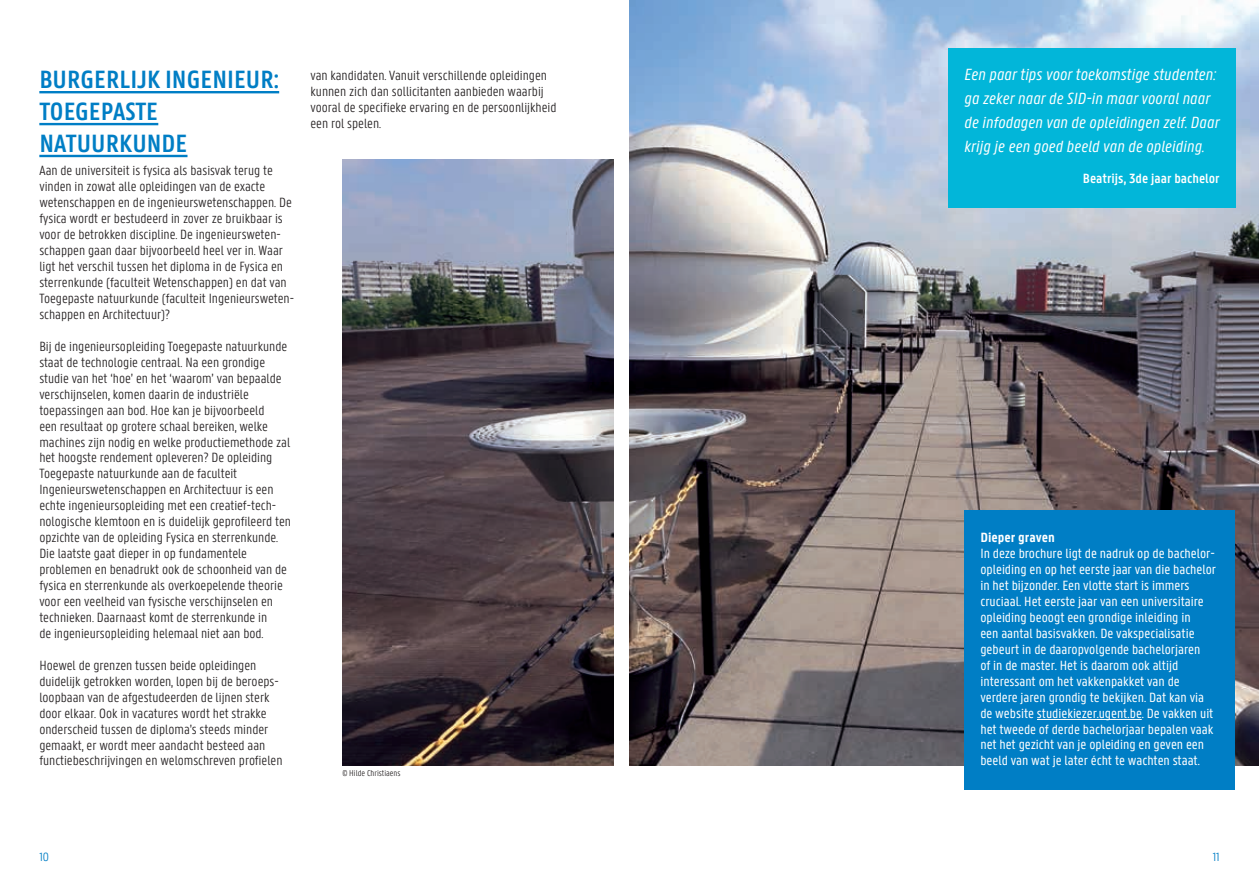
<style>
.page{position:relative;width:1259px;height:893px;background:#fff}
.page>*{position:absolute;margin:0;border:0;box-sizing:border-box;transform-origin:0 0}
.t1{font:600 26.7px/32px "Panno Text";color:#007ec5}
.t2{font:italic 17.25px/24px "Panno Text";color:#fff}
.t3{font:300 14.25px/15.9px "Panno Text";color:#231f20}
.t4{font:14.25px/15.9px "Panno Text";color:#fff}
.t5{font:600 14.25px "Panno Text";color:#fff}
.t6{font:700 14.25px "Panno Text";color:#fff}
.t7{font:300 12.75px "Panno Text";color:#007ec5}
.t8{font:300 9px "Panno Text";color:#231f20}
</style>
<div class="page">
<img style="left:342px;top:159px;width:271px;height:606px">
<img style="left:629px;top:0;width:630px;height:765px">
<hr style="left:39px;top:91px;width:240px;height:2px;background:#007ec5">
<hr style="left:39px;top:123px;width:119px;height:2px;background:#007ec5">
<hr style="left:39px;top:155px;width:148px;height:2px;background:#007ec5">
<div style="left:948px;top:48px;width:287px;height:159px;background:#02b6d9"></div>
<div style="left:964px;top:510px;width:271px;height:279px;background:#007ec5"></div>
<hr style="left:1037px;top:719px;width:104px;height:1px;background:#fff">
<h1 class="t1" style="left:39px;top:63px;width:241px">BURGERLIJK INGENIEUR:<br>TOEGEPASTE<br>NATUURKUNDE</h1>
<p class="t3" style="left:39px;top:163px;width:256px">Aan de universiteit is fysica als basisvak terug te vinden in zowat alle opleidingen van de exacte wetenschappen en de ingenieurswetenschappen. De fysica wordt er bestudeerd in zover ze bruikbaar is voor de betrokken discipline. De ingenieursweten&shy;schappen gaan daar bijvoorbeeld heel ver in. Waar ligt het verschil tussen het diploma in de Fysica en sterrenkunde (faculteit Wetenschappen) en dat van Toegepaste natuurkunde (faculteit Ingenieursweten&shy;schappen en Architectuur)?</p>
<p class="t3" style="left:39px;top:339px;width:253px">Bij de ingenieursopleiding Toegepaste natuurkunde staat de technologie centraal. Na een grondige studie van het ‘hoe’ en het ‘waarom’ van bepaalde verschijnselen, komen daarin de industriële toepassingen aan bod. Hoe kan je bijvoorbeeld<br>een resultaat op grotere schaal bereiken, welke machines zijn nodig en welke productiemethode zal het hoogste rendement opleveren? De opleiding Toegepaste natuurkunde aan de faculteit Ingenieurswetenschappen en Architectuur is een echte ingenieursopleiding met een creatief-tech&shy;nologische klemtoon en is duidelijk geprofileerd ten opzichte van de opleiding Fysica en sterrenkunde.<br>Die laatste gaat dieper in op fundamentele problemen en benadrukt ook de schoonheid van de fysica en sterrenkunde als overkoepelende theorie voor een veelheid van fysische verschijnselen en technieken. Daarnaast komt de sterrenkunde in<br>de ingenieursopleiding helemaal niet aan bod.</p>
<p class="t3" style="left:39px;top:658px;width:245px">Hoewel de grenzen tussen beide opleidingen duidelijk getrokken worden, lopen bij de beroeps&shy;loopbaan van de afgestudeerden de lijnen sterk door elkaar. Ook in vacatures wordt het strakke onderscheid tussen de diploma’s steeds minder gemaakt, er wordt meer aandacht besteed aan functiebeschrijvingen en welomschreven profielen</p>
<p class="t3" style="left:310px;top:68px;width:247px">van kandidaten. Vanuit verschillende opleidingen kunnen zich dan sollicitanten aanbieden waarbij vooral de specifieke ervaring en de persoonlijkheid een rol spelen.</p>
<p class="t2" style="left:964px;top:62px;width:257px">Een paar tips voor toekomstige studenten: ga zeker naar de SID-in maar vooral naar de infodagen van de opleidingen zelf. Daar krijg je een goed beeld van de opleiding.</p>
<p class="t5" style="left:1083px;top:171px;width:138px">Beatrijs, 3de jaar bachelor</p>
<p class="t8" style="left:342px;top:769px;width:60px">© Hilde Christiaens</p>
<p class="t6" style="left:980px;top:529px;width:76px">Dieper graven</p>
<p class="t4" style="left:980px;top:546px;width:237px">In deze brochure ligt de nadruk op de bachelor&shy;opleiding en op het eerste jaar van die bachelor in het bijzonder. Een vlotte start is immers cruciaal. Het eerste jaar van een universitaire opleiding beoogt een grondige inleiding in<br>een aantal basisvakken. De vakspecialisatie gebeurt in de daaropvolgende bachelorjaren<br>of in de master. Het is daarom ook altijd interessant om het vakkenpakket van de verdere jaren grondig te bekijken. Dat kan via de website studiekiezer.ugent.be. De vakken uit het tweede of derde bachelorjaar bepalen vaak net het gezicht van je opleiding en geven een beeld van wat je later écht te wachten staat.</p>
<p class="t7" style="left:39px;top:850px;width:11px">10</p>
<p class="t7" style="left:1212px;top:850px;width:8px">11</p>
</div>
